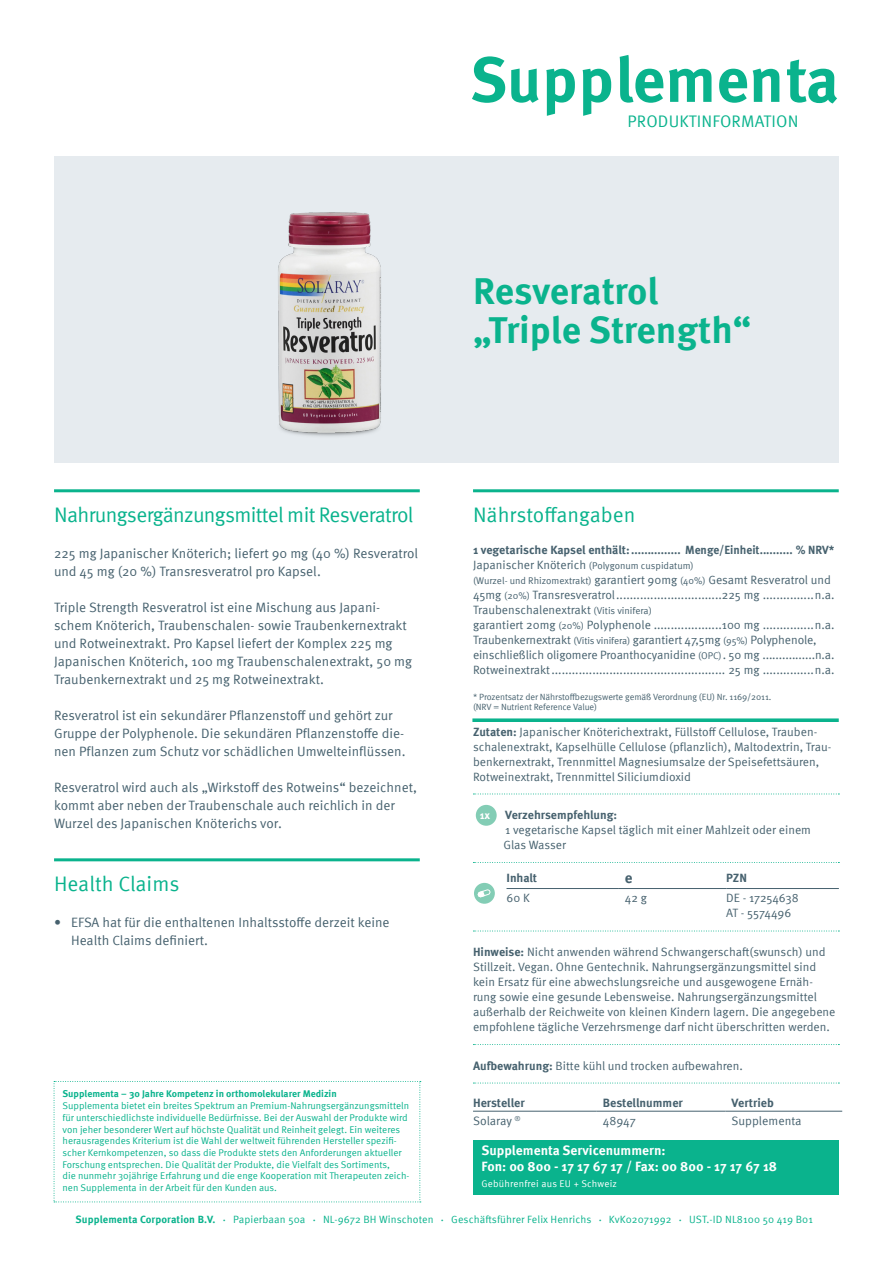
<style>
.page{position:relative;width:893px;height:1263px;background:#fff}
.page>*{position:absolute;margin:0;border:0;box-sizing:border-box;transform-origin:0 0}
.Produkt_Titel{font:700 63.45px "Meta Pro";color:#0ab38d}
.Produkt_Titel-2{font:700 37.5px/39px "Meta Pro";letter-spacing:-.005em;color:#0ab38d}
.Headline-Grün{font:21px "Meta Pro";letter-spacing:-.03em;color:#0ab38d}
.Headline-Grün-2{font:21px "Meta Pro";color:#0ab38d}
.t1{font:16.65px "Meta Pro";letter-spacing:.01em;color:#0ab38d}
.Nährstoffangaben{font:700 15px "Meta Pro";color:#46616e}
.Fließtext{font:13.5px/18px "Meta Pro";color:#46616e}
.Servicenummern{font:700 13.5px/16.2px "Meta Pro";color:#fff}
.Nährstoffangaben-2{font:700 12.15px "Meta Pro";color:#46616e}
.Nährstoffangaben-3{font:12.15px "Meta Pro";letter-spacing:-.005em;color:#46616e}
.Fließtext_klein{font:12.15px "Meta Pro";color:#46616e}
.Fließtext_klein_mit{font:12px/15px "Meta Pro";color:#46616e}
.Nährstoffangaben-4{font:12px/15px "Meta Pro";letter-spacing:-.01em;color:#46616e}
.Nährstoffangaben-5{font:700 12px "Meta Pro";color:#46616e}
.Fließtext-2{font:700 10.95px "Meta Pro";color:#fff}
.t2{font:10.5px "Meta Pro";letter-spacing:.01em;color:#0ab38d}
.t3{font:700 10.5px "Meta Pro";letter-spacing:.01em;color:#0ab38d}
.Supplementa_Text_Kle{font:9.75px/11.7px "Meta Pro";color:#0ab38d}
.Nährstoffangaben-6{font:9.75px "Meta Pro";letter-spacing:-.005em;color:#46616e}
.Servicenummern-2{font:9.75px "Meta Pro";letter-spacing:.02em;color:#fff}
.Nährstoffangaben-7{font:9px/10.5px "Meta Pro";letter-spacing:-.01em;color:#46616e}
.s1{font-weight:700}
.s2{font-size:12px}
.s3{font-size:9.75px}
.s4{font-size:4.5px}
</style>
<div class="page">
<div style="left:54px;top:156px;width:785px;height:306px;background:#e6ebef"></div>
<hr style="left:54px;top:489px;width:366px;height:3px;background:#0ab38d">
<hr style="left:54px;top:858px;width:366px;height:3px;background:#0ab38d">
<hr style="left:473px;top:489px;width:366px;height:3px;background:#0ab38d">
<svg style="left:473px;top:794px;width:366px;height:1px"></svg>
<svg style="left:473px;top:862px;width:366px;height:1px"></svg>
<svg style="left:473px;top:931px;width:366px;height:1px"></svg>
<svg style="left:473px;top:1044px;width:366px;height:1px"></svg>
<svg style="left:473px;top:1083px;width:366px;height:1px"></svg>
<div style="left:473px;top:1140px;width:366px;height:54px;background:#0ab38d"></div>
<div style="left:476px;top:805px;width:21px;height:21px;background:#83cdb5;border-radius:50%"></div>
<hr style="left:506px;top:888px;width:113px;height:1px;background:#46616e">
<hr style="left:619px;top:888px;width:107px;height:1px;background:#46616e">
<hr style="left:726px;top:888px;width:113px;height:1px;background:#46616e">
<div style="left:474px;top:883px;width:21px;height:21px;background:#83cdb5;border-radius:50%"></div>
<svg style="left:478px;top:889px;width:12px;height:8px"></svg>
<hr style="left:473px;top:1111px;width:124px;height:1px;background:#46616e">
<hr style="left:597px;top:1111px;width:129px;height:1px;background:#46616e">
<hr style="left:726px;top:1111px;width:116px;height:1px;background:#46616e">
<svg style="left:54px;top:1081px;width:367px;height:121px"></svg>
<svg style="left:472px;top:718px;width:367px;height:4px"></svg>
<img style="left:278px;top:212px;width:103px;height:224px">
<p class="Produkt_Titel" style="left:470px;top:30px;width:371px">Supplementa</p>
<p class="t1" style="left:628px;top:109px;width:172px">PRODUKTINFORMATION</p>
<p class="Produkt_Titel-2" style="left:473px;top:269px;width:280px">Resveratrol „Triple Strength“</p>
<p class="Headline-Grün" style="left:54px;top:499px;width:361px">Nahrungsergänzungsmittel mit Resveratrol</p>
<p class="Fließtext" style="left:54px;top:543px;width:365px">225 mg Japanischer Knöterich; liefert 90 mg (40 %) Resveratrol und 45 mg (20 %) Transresveratrol pro Kapsel.</p>
<p class="Fließtext" style="left:54px;top:597px;width:360px">Triple Strength Resveratrol ist eine Mischung aus Japani&shy;schem Knöterich, Traubenschalen- sowie Traubenkernextrakt und Rotweinextrakt. Pro Kapsel liefert der Komplex 225 mg Japanischen Knöterich, 100 mg Traubenschalenextrakt, 50 mg Traubenkernextrakt und 25 mg Rotweinextrakt.</p>
<p class="Fließtext" style="left:54px;top:705px;width:353px">Resveratrol ist ein sekundärer Pflanzenstoff und gehört zur<br>Gruppe der Polyphenole. Die sekundären Pflanzenstoffe die&shy;nen Pflanzen zum Schutz vor schädlichen Umwelteinflüssen.</p>
<p class="Fließtext" style="left:54px;top:777px;width:364px">Resveratrol wird auch als „Wirkstoff des Rotweins“ bezeichnet, kommt aber neben der Traubenschale auch reichlich in der<br>Wurzel des Japanischen Knöterichs vor.</p>
<p class="Headline-Grün-2" style="left:54px;top:868px;width:127px">Health Claims</p>
<p class="Fließtext" style="left:71px;top:912px;width:320px;text-indent:-17px">• EFSA hat für die enthaltenen Inhaltsstoffe derzeit keine<br>Health Claims definiert.</p>
<p class="Supplementa_Text_Kle" style="left:63px;top:1087px;width:348px"><span class="s1">Supplementa – 30 Jahre Kompetenz in orthomolekularer Medizin<br></span>Supplementa bietet ein breites Spektrum an Premium-Nahrungsergänzungsmitteln für unterschiedlichste individuelle Bedürfnisse. Bei der Auswahl der Produkte wird von jeher besonderer Wert auf höchste Qualität und Reinheit gelegt. Ein weiteres herausragendes Kriterium ist die Wahl der weltweit führenden Hersteller spezifi&shy;scher Kernkompetenzen, so dass die Produkte stets den Anforderungen aktueller Forschung entsprechen. Die Qualität der Produkte, die Vielfalt des Sortiments,<br>die nunmehr 30jährige Erfahrung und die enge Kooperation mit Therapeuten zeich&shy;nen Supplementa in der Arbeit für den Kunden aus.</p>
<p class="Headline-Grün-2" style="left:473px;top:499px;width:164px">Nährstoffangaben</p>
<p class="Nährstoffangaben-5" style="left:473px;top:541px;width:363px">1 vegetarische Kapsel enthält:............... Menge/Einheit.......... % NRV*</p>
<p class="Nährstoffangaben-6" style="left:473px;top:559px;width:222px"><span class="s2">Japanischer Knöterich</span> (Polygonum cuspidatum)</p>
<p class="Nährstoffangaben-4" style="left:473px;top:572px;width:363px"><span class="s3">(Wurzel- und Rhizomextrakt)</span> garantiert 90mg <span class="s3">(40%)</span> Gesamt Resveratrol und<br>45mg <span class="s3">(20%)</span> Transresveratrol...............................225 mg ...............n.a.</p>
<p class="Nährstoffangaben-4" style="left:473px;top:602px;width:363px">Traubenschalenextrakt <span class="s3">(Vitis vinifera)<br></span>garantiert 20mg <span class="s3">(20%)</span> Polyphenole ....................100 mg ...............n.a.</p>
<p class="Nährstoffangaben-4" style="left:473px;top:632px;width:363px">Traubenkernextrakt <span class="s3">(Vitis vinifera)</span> garantiert 47,5mg <span class="s3">(95%)</span> Polyphenole, einschließlich oligomere Proanthocyanidine <span class="s3">(OPC)</span>. 50 mg ................n.a.</p>
<p class="Nährstoffangaben-4" style="left:473px;top:662px;width:363px">Rotweinextrakt................................................... 25 mg ...............n.a.</p>
<p class="Nährstoffangaben-7" style="left:473px;top:691px;width:300px">* Prozentsatz der Nährstoffbezugswerte gemäß Verordnung (EU) Nr. 1169/2011. (NRV = Nutrient Reference Value)</p>
<p class="Fließtext_klein_mit" style="left:473px;top:723px;width:360px"><span class="s1">Zutaten:</span> Japanischer Knöterichextrakt, Füllstoff Cellulose, Trauben&shy;schalenextrakt, Kapselhülle Cellulose (pflanzlich), Maltodextrin, Trau&shy;benkernextrakt, Trennmittel Magnesiumsalze der Speisefettsäuren, Rotweinextrakt, Trennmittel Siliciumdioxid</p>
<p class="Fließtext-2" style="left:480px;top:806px;width:12px">1x</p>
<p class="Fließtext_klein_mit" style="left:503px;top:807px;width:309px"><span class="s1">Verzehrsempfehlung:<br></span>1 vegetarische Kapsel täglich mit einer Mahlzeit oder einem<br>Glas Wasser</p>
<p class="Nährstoffangaben-5" style="left:506px;top:868px;width:32px">Inhalt</p>
<p class="Nährstoffangaben" style="left:625px;top:866px;width:9px">e</p>
<p class="Nährstoffangaben-5" style="left:726px;top:868px;width:22px">PZN</p>
<p class="Nährstoffangaben-4" style="left:506px;top:889px;width:25px">60 K</p>
<p class="Nährstoffangaben-4" style="left:625px;top:889px;width:24px">42 g</p>
<p class="Nährstoffangaben-4" style="left:726px;top:889px;width:74px">DE - 17254638<br>AT - 5574496</p>
<p class="Fließtext_klein_mit" style="left:473px;top:944px;width:364px"><span class="s1">Hinweise:</span> Nicht anwenden während Schwangerschaft(swunsch) und Stillzeit. Vegan. Ohne Gentechnik. Nahrungsergänzungsmittel sind kein Ersatz für eine abwechslungsreiche und ausgewogene Ernäh&shy;rung sowie eine gesunde Lebensweise. Nahrungsergänzungsmittel außerhalb der Reichweite von kleinen Kindern lagern. Die angegebene empfohlene tägliche Verzehrsmenge darf nicht überschritten werden.</p>
<p class="Fließtext_klein_mit" style="left:473px;top:1057px;width:271px"><span class="s1">Aufbewahrung:</span> Bitte kühl und trocken aufbewahren.</p>
<p class="Nährstoffangaben-2" style="left:473px;top:1093px;width:53px">Hersteller</p>
<p class="Nährstoffangaben-2" style="left:603px;top:1093px;width:82px">Bestellnummer</p>
<p class="Nährstoffangaben-2" style="left:732px;top:1093px;width:44px">Vertrieb</p>
<p class="Nährstoffangaben-3" style="left:473px;top:1111px;width:49px">Solaray <sup>®</sup></p>
<p class="Fließtext_klein" style="left:603px;top:1111px;width:35px">48947</p>
<p class="Nährstoffangaben-3" style="left:732px;top:1111px;width:71px">Supplementa</p>
<p class="Servicenummern" style="left:482px;top:1141px;width:297px">Supplementa Servicenummern:<br>Fon: 00 800 - 17 17 67 17 / Fax: 00 800 - 17 17 67 18</p>
<p class="Servicenummern-2" style="left:482px;top:1176px;width:137px">Gebührenfrei aus EU + Schweiz</p>
<p class="t3" style="left:76px;top:1211px;width:141px">Supplementa Corporation B.V.</p>
<p class="t2" style="left:223px;top:1211px;width:84px"><span class="s4">•</span> Papierbaan 50a</p>
<p class="t2" style="left:313px;top:1211px;width:122px"><span class="s4">•</span> NL-9672 BH Winschoten</p>
<p class="t2" style="left:441px;top:1211px;width:152px"><span class="s4">•</span> Geschäftsführer Felix Henrichs</p>
<p class="t2" style="left:599px;top:1211px;width:74px"><span class="s4">•</span> KvK02071992</p>
<p class="t2" style="left:679px;top:1211px;width:135px"><span class="s4">•</span> UST.-ID NL8100 50 419 B01</p>
</div>
